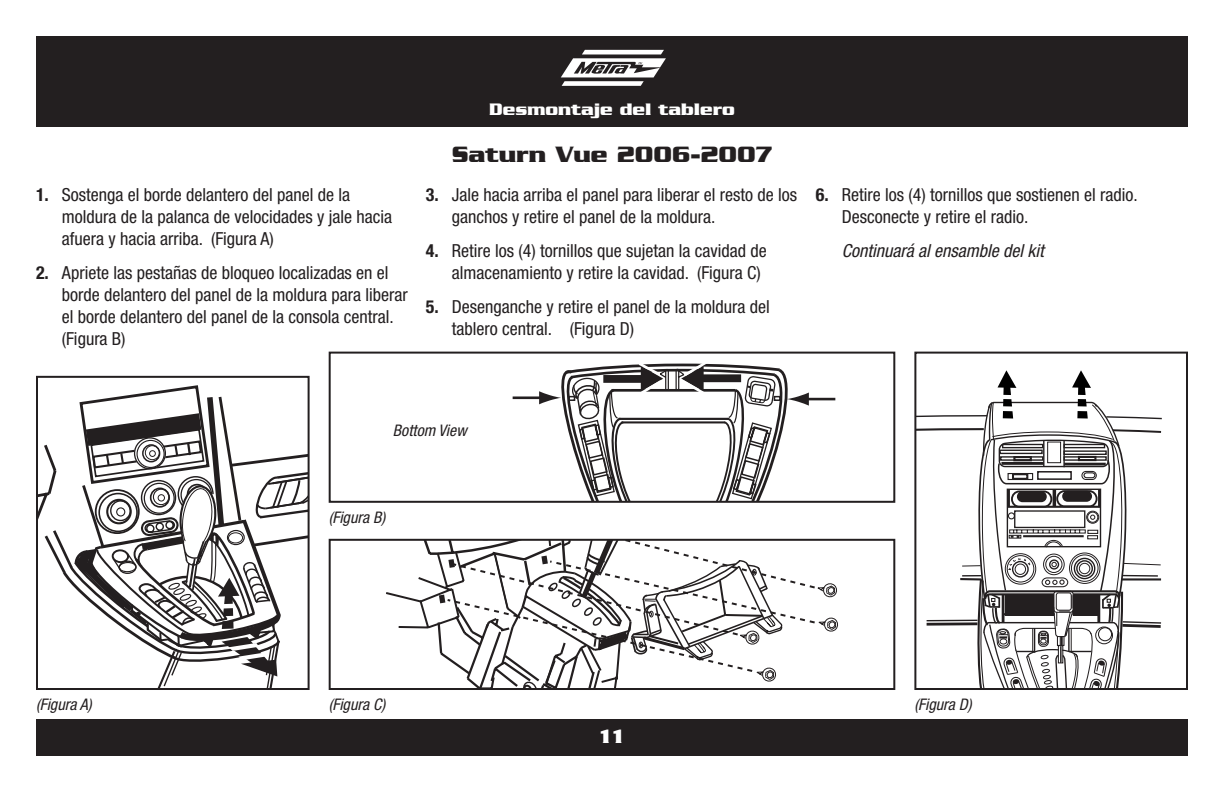
<style>
.page{position:relative;width:1224px;height:792px;background:#fff}
.page>*{position:absolute;margin:0;border:0;box-sizing:border-box;transform-origin:0 0}
.t1{font:700 24px "Serpentine";color:#231f20}
.t2{font:700 20px "Serpentine D";color:#fff}
.t3{font:condensed 18px/22px "Helvetica Neue";color:#231f20}
.t4{font:italic condensed 18px "Helvetica Neue";color:#231f20}
.t5{font:700 18px "Serpentine";color:#fff}
.t6{font:italic condensed 16px "Helvetica Neue";color:#231f20}
.s1{font-weight:700}
</style>
<div class="page">
<div style="left:36px;top:36px;width:1152px;height:91px;background:#231f20"></div>
<svg style="left:561px;top:50px;width:105px;height:36px"></svg>
<div style="left:36px;top:719px;width:1152px;height:37px;background:#231f20"></div>
<svg style="left:39px;top:385px;width:268px;height:302px"></svg>
<div style="left:36px;top:376px;width:274px;height:314px;border:2px solid #231f20"></div>
<svg style="left:917px;top:370px;width:245px;height:317px"></svg>
<div style="left:914px;top:352px;width:274px;height:338px;border:2px solid #231f20"></div>
<svg style="left:818px;top:617px;width:20px;height:15px"></svg>
<svg style="left:817px;top:583px;width:20px;height:15px"></svg>
<svg style="left:386px;top:542px;width:398px;height:145px"></svg>
<div style="left:329px;top:539px;width:566px;height:151px;border:2px solid #231f20"></div>
<hr style="left:513px;top:396px;width:31px;height:3px;background:#231f20">
<hr style="left:804px;top:398px;width:31px;height:2px;background:#231f20">
<svg style="left:539px;top:363px;width:270px;height:137px"></svg>
<div style="left:329px;top:352px;width:566px;height:151px;border:2px solid #231f20"></div>
<p class="t3" style="left:62px;top:184px;width:332px;text-indent:-26px"><span class="s1">1.</span> Sostenga el borde delantero del panel de la moldura de la palanca de velocidades y jale hacia afuera y hacia arriba. (Figura A)</p>
<p class="t3" style="left:62px;top:262px;width:347px;text-indent:-26px"><span class="s1">2.</span> Apriete las pestañas de bloqueo localizadas en el borde delantero del panel de la moldura para liberar el borde delantero del panel de la consola central. (Figura B)</p>
<p class="t5" style="left:489px;top:99px;width:247px">Desmontaje del tablero</p>
<h1 class="t1" style="left:452px;top:141px;width:322px">Saturn Vue 2006-2007</h1>
<p class="t3" style="left:452px;top:184px;width:347px;text-indent:-26px"><span class="s1">3.</span> Jale hacia arriba el panel para liberar el resto de los ganchos y retire el panel de la moldura.</p>
<p class="t3" style="left:452px;top:240px;width:316px;text-indent:-26px"><span class="s1">4.</span> Retire los (4) tornillos que sujetan la cavidad de almacenamiento y retire la cavidad. (Figura C)</p>
<p class="t3" style="left:452px;top:296px;width:319px;text-indent:-26px"><span class="s1">5.</span> Desenganche y retire el panel de la moldura del tablero central. (Figura D)</p>
<p class="t3" style="left:842px;top:184px;width:297px;text-indent:-26px"><span class="s1">6.</span> Retire los (4) tornillos que sostienen el radio.<br>Desconecte y retire el radio.</p>
<p class="t4" style="left:842px;top:240px;width:203px">Continuará al ensamble del kit</p>
<p class="t6" style="left:393px;top:421px;width:75px">Bottom View</p>
<p class="t6" style="left:329px;top:508px;width:58px">(Figura B)</p>
<p class="t6" style="left:36px;top:695px;width:57px">(Figura A)</p>
<p class="t6" style="left:329px;top:695px;width:58px">(Figura C)</p>
<p class="t6" style="left:914px;top:695px;width:59px">(Figura D)</p>
<p class="t2" style="left:598px;top:726px;width:30px">11</p>
</div>
